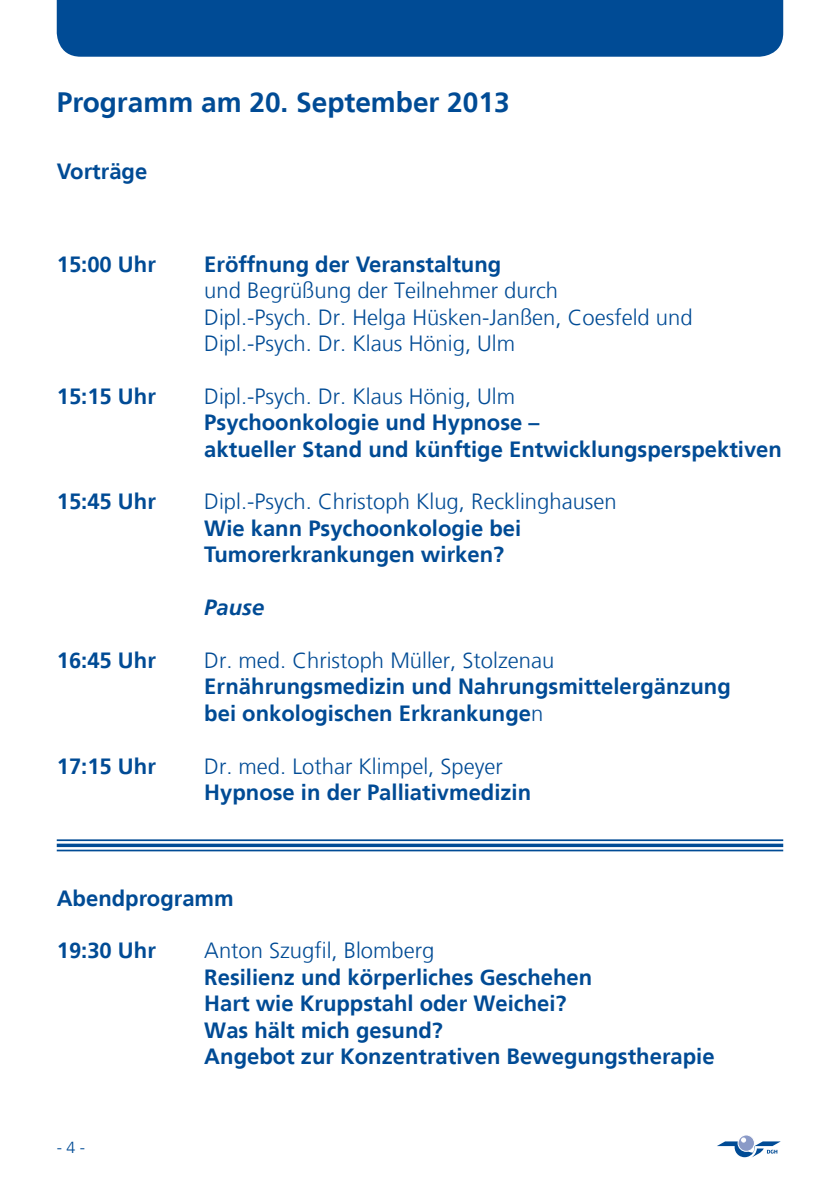
<style>
.page{position:relative;width:840px;height:1191px;background:#fff}
.page>*{position:absolute;margin:0;border:0;box-sizing:border-box;transform-origin:0 0}
.t1{font:700 28px "Frutiger LT";color:#004b95}
.t2{font:700 22px "Frutiger LT";color:#004b95}
.t3{font:300 22px "Frutiger LT";color:#004b95}
.t4{font:italic 700 22px "Frutiger LT";color:#004b95}
.t5{font:300 16px "Frutiger LT";color:#004b95}
.s1{font-weight:300}
</style>
<div class="page">
<svg style="left:717px;top:1135px;width:63px;height:22px"></svg>
<div style="left:57px;top:0;width:725px;height:57px;background:#004b95"></div>
<hr style="left:57px;top:839px;width:725px;height:2px;background:#004b95">
<svg style="left:57px;top:843px;width:725px;height:4px;background:#2968a6"></svg>
<hr style="left:57px;top:849px;width:725px;height:2px;background:#004b95">
<p class="t1" style="left:57px;top:86px;width:454px">Programm am 20. September 2013</p>
<p class="t2" style="left:57px;top:158px;width:92px">Vorträge</p>
<p class="t2" style="left:57px;top:251px;width:101px">15:00 Uhr</p>
<p class="t2" style="left:204px;top:251px;width:298px">Eröffnung der Veranstaltung</p>
<p class="t3" style="left:204px;top:278px;width:355px">und Begrüßung der Teilnehmer durch</p>
<p class="t3" style="left:204px;top:304px;width:489px">Dipl.-Psych. Dr. Helga Hüsken-Janßen, Coesfeld und</p>
<p class="t3" style="left:204px;top:331px;width:312px">Dipl.-Psych. Dr. Klaus Hönig, Ulm</p>
<p class="t2" style="left:57px;top:383px;width:101px">15:15 Uhr</p>
<p class="t3" style="left:204px;top:384px;width:312px">Dipl.-Psych. Dr. Klaus Hönig, Ulm</p>
<p class="t2" style="left:204px;top:409px;width:336px">Psychoonkologie und Hypnose –</p>
<p class="t2" style="left:204px;top:436px;width:579px">aktueller Stand und künftige Entwicklungsperspektiven</p>
<p class="t2" style="left:57px;top:489px;width:101px">15:45 Uhr</p>
<p class="t3" style="left:204px;top:489px;width:413px">Dipl.-Psych. Christoph Klug, Recklinghausen</p>
<p class="t2" style="left:204px;top:515px;width:318px">Wie kann Psychoonkologie bei</p>
<p class="t2" style="left:204px;top:541px;width:301px">Tumorerkrankungen wirken?</p>
<p class="t4" style="left:204px;top:594px;width:61px">Pause</p>
<p class="t2" style="left:57px;top:647px;width:101px">16:45 Uhr</p>
<p class="t3" style="left:204px;top:648px;width:351px">Dr. med. Christoph Müller, Stolzenau</p>
<p class="t2" style="left:204px;top:673px;width:527px">Ernährungsmedizin und Nahrungsmittelergänzung</p>
<p class="t2" style="left:204px;top:700px;width:340px">bei onkologischen Erkrankunge<span class="s1">n</span></p>
<p class="t2" style="left:57px;top:753px;width:101px">17:15 Uhr</p>
<p class="t3" style="left:204px;top:753px;width:300px">Dr. med. Lothar Klimpel, Speyer</p>
<p class="t2" style="left:204px;top:779px;width:328px">Hypnose in der Palliativmedizin</p>
<p class="t2" style="left:57px;top:885px;width:178px">Abendprogramm</p>
<p class="t2" style="left:57px;top:937px;width:101px">19:30 Uhr</p>
<p class="t3" style="left:204px;top:938px;width:231px">Anton Szugfil, Blomberg</p>
<p class="t2" style="left:204px;top:964px;width:389px">Resilienz und körperliches Geschehen</p>
<p class="t2" style="left:204px;top:990px;width:363px">Hart wie Kruppstahl oder Weichei?</p>
<p class="t2" style="left:204px;top:1017px;width:240px">Was hält mich gesund?</p>
<p class="t2" style="left:204px;top:1043px;width:511px">Angebot zur Konzentrativen Bewegungstherapie</p>
<p class="t5" style="left:57px;top:1138px;width:30px">- 4 -</p>
</div>
